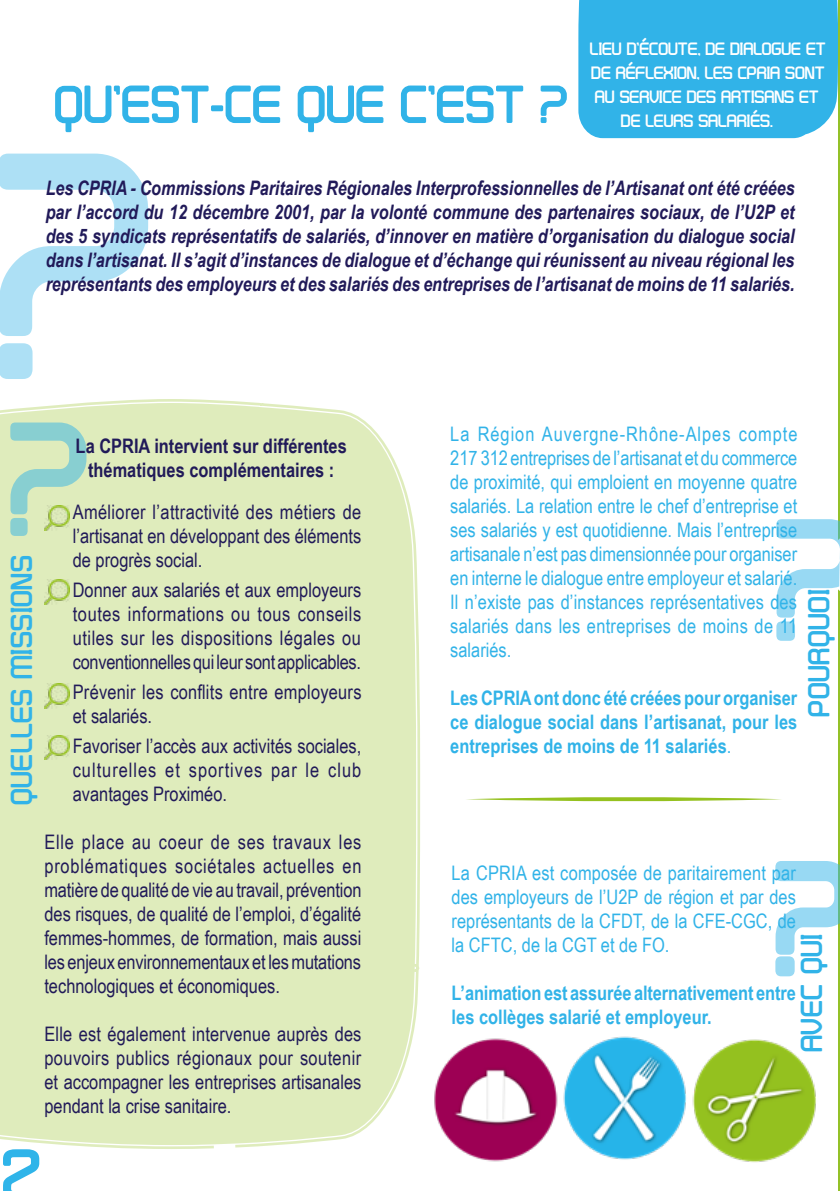
<style>
.page{position:relative;width:840px;height:1191px;background:#fff}
.page>*{position:absolute;margin:0;border:0;box-sizing:border-box;transform-origin:0 0}
.t1{font:700 80px "Distilla";color:#2fb4e9}
.t2{font:700 60px "Distilla";color:#31b3e8}
.t3{font:700 34px "Distilla";letter-spacing:.02em;color:#31b3e8}
.t4{font:20px/24px "Arial Narrow";color:#211a59;text-align:justify}
.t5{font:20px/24px "Arial Narrow";color:#31b3e8;text-align:justify}
.t6{font:italic 700 20px/24px "Arial Narrow";color:#211a59;text-align:justify}
.t7{font:700 20px/24px "Arial Narrow";color:#31b3e8;text-align:justify}
.t8{font:700 20px "Distilla";color:#fff}
.t9{font:700 20px/24px "Arial Narrow";color:#211a59;text-align:center}
.s1{font-weight:400}
</style>
<div class="page">
<div style="left:0;top:399px;width:420px;height:750px;background:#dfecbc"></div>
<div style="left:578px;top:0;width:259px;height:138px;background:#31b3e8"></div>
<hr style="left:837px;top:0;width:2px;height:1191px;background:#94c128">
<svg style="left:0;top:154px;width:148px;height:225px"></svg>
<svg style="left:775px;top:860px;width:64px;height:117px"></svg>
<svg style="left:10px;top:422px;width:76px;height:114px;background:#b8dfc5"></svg>
<svg style="left:466px;top:797px;width:315px;height:5px"></svg>
<svg style="left:776px;top:519px;width:63px;height:122px"></svg>
<img style="left:434px;top:1038px;width:106px;height:124px">
<img style="left:540px;top:1036px;width:136px;height:124px">
<img style="left:676px;top:1039px;width:140px;height:124px">
<img style="left:44px;top:505px;width:25px;height:25px">
<img style="left:44px;top:683px;width:25px;height:25px">
<img style="left:44px;top:735px;width:25px;height:25px">
<img style="left:44px;top:579px;width:25px;height:25px">
<h2 class="t2" style="left:54px;top:70px;width:515px">QU’EST-CE QUE C’EST ?</h2>
<p class="t8" style="left:589px;top:37px;width:237px">LIEU D’ÉCOUTE, DE DIALOGUE ET</p>
<p class="t8" style="left:591px;top:61px;width:235px">DE RÉFLEXION, LES CPRIA SONT</p>
<p class="t8" style="left:594px;top:85px;width:225px">AU SERVICE DES ARTISANS ET</p>
<p class="t8" style="left:620px;top:109px;width:153px">DE LEURS SALARIÉS.</p>
<p class="t6" style="left:46px;top:175px;width:750px">Les CPRIA - Commissions Paritaires Régionales Interprofessionnelles de l’Artisanat ont été créées par l’accord du 12 décembre 2001, par la volonté commune des partenaires sociaux, de l’U2P et des 5 syndicats représentatifs de salariés, d’innover en matière d’organisation du dialogue social dans l’artisanat. Il s’agit d’instances de dialogue et d’échange qui réunissent au niveau régional les représentants des employeurs et des salariés des entreprises de l’artisanat de moins de 11 salariés.</p>
<p class="t9" style="left:76px;top:432px;width:272px">La CPRIA intervient sur différentes thématiques complémentaires :</p>
<p class="t4" style="left:73px;top:499px;width:290px">Améliorer l’attractivité des métiers de l’artisanat en développant des éléments de progrès social.</p>
<p class="t4" style="left:73px;top:577px;width:290px">Donner aux salariés et aux employeurs toutes informations ou tous conseils utiles sur les dispositions légales ou conventionnelles qui leur sont applicables.</p>
<p class="t4" style="left:73px;top:679px;width:290px">Prévenir les conflits entre employeurs et salariés.</p>
<p class="t4" style="left:73px;top:733px;width:290px">Favoriser l’accès aux activités sociales, culturelles et sportives par le club avantages Proximéo.</p>
<p class="t4" style="left:44px;top:829px;width:318px">Elle place au coeur de ses travaux les problématiques sociétales actuelles en matière de qualité de vie au travail, prévention des risques, de qualité de l’emploi, d’égalité femmes-hommes, de formation, mais aussi les enjeux environnementaux et les mutations technologiques et économiques.</p>
<p class="t4" style="left:44px;top:1021px;width:318px">Elle est également intervenue auprès des pouvoirs publics régionaux pour soutenir et accompagner les entreprises artisanales pendant la crise sanitaire.</p>
<h3 class="t3" style="left:3px;top:805px;width:251px;rotate:-90deg">QUELLES MISSIONS</h3>
<h1 class="t1" style="left:1px;top:1129px;width:41px">2</h1>
<p class="t5" style="left:450px;top:421px;width:348px">La Région Auvergne-Rhône-Alpes compte 217 312 entreprises de l’artisanat et du commerce de proximité, qui emploient en moyenne quatre salariés. La relation entre le chef d’entreprise et ses salariés y est quotidienne. Mais l’entreprise artisanale n’est pas dimensionnée pour organiser en interne le dialogue entre employeur et salarié.<br>Il n’existe pas d’instances représentatives des salariés dans les entreprises de moins de 11 salariés.</p>
<p class="t7" style="left:450px;top:685px;width:348px">Les CPRIA ont donc été créées pour organiser ce dialogue social dans l’artisanat, pour les entreprises de moins de 11 salariés<span class="s1">.</span></p>
<h3 class="t3" style="left:799px;top:716px;width:129px;rotate:-90deg">POURQUOI</h3>
<p class="t5" style="left:451px;top:860px;width:345px">La CPRIA est composée de paritairement par des employeurs de l’U2P de région et par des représentants de la CFDT, de la CFE-CGC, de la CFTC, de la CGT et de FO.</p>
<p class="t7" style="left:451px;top:980px;width:345px">L’animation est assurée alternativement entre les collèges salarié et employeur.</p>
<h3 class="t3" style="left:792px;top:1052px;width:120px;rotate:-90deg">AVEC QUI</h3>
</div>
